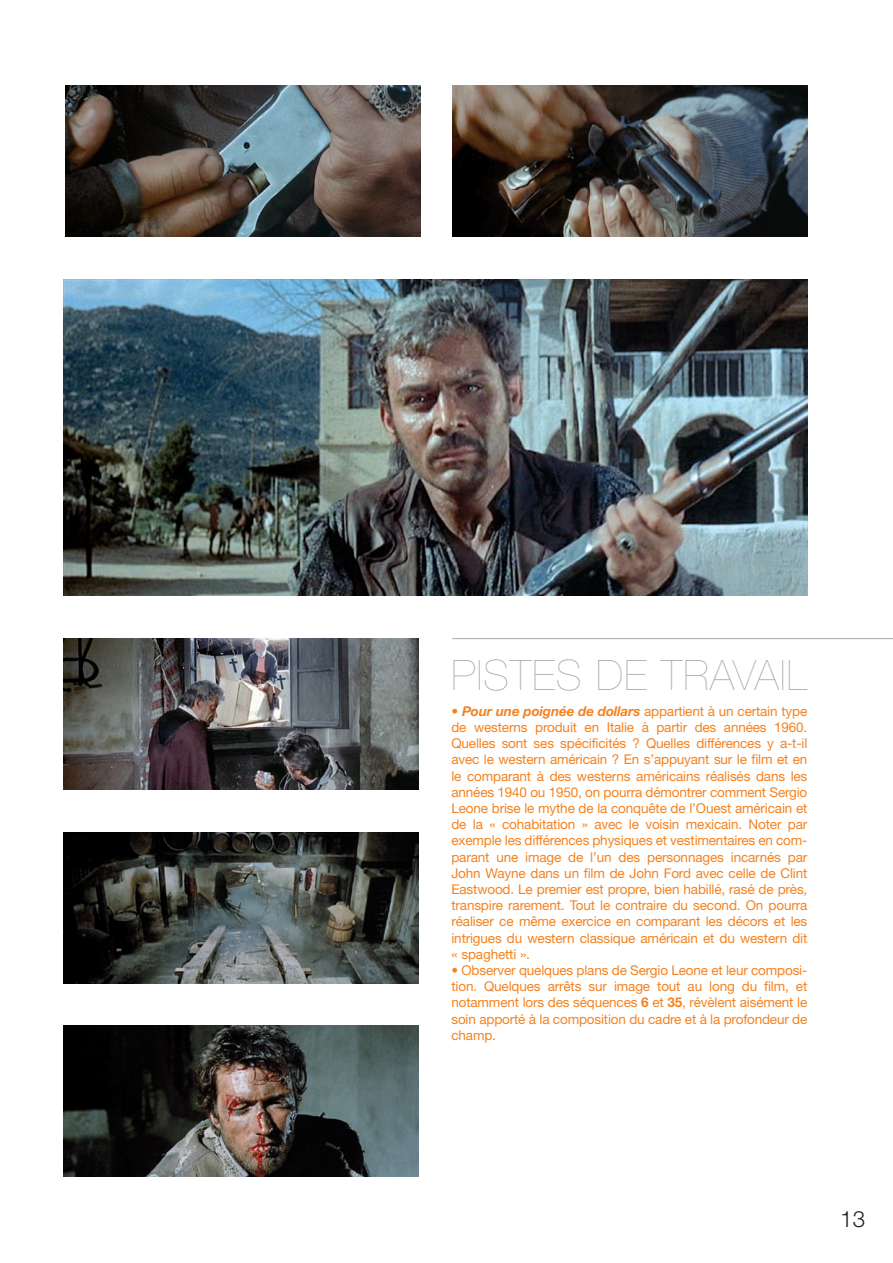
<style>
.page{position:relative;width:893px;height:1263px;background:#fff}
.page>*{position:absolute;margin:0;border:0;box-sizing:border-box;transform-origin:0 0}
.t1{font:200 42px "Helvetica Neue";letter-spacing:.03em;color:#a8a9ad}
.t2{font:300 22.5px "Helvetica Neue";color:#231f20}
.t3{font:13.5px/16.2px "Helvetica Neue";letter-spacing:-.01em;color:#f58220;text-align:justify}
.s1{font-weight:700;font-style:italic}
.s2{font-weight:700}
</style>
<div class="page">
<hr style="left:452px;top:638px;width:441px;height:1px;background:#a8a9ad">
<img style="left:64px;top:279px;width:744px;height:317px">
<img style="left:64px;top:639px;width:355px;height:151px">
<img style="left:65px;top:85px;width:355px;height:151px">
<img style="left:453px;top:85px;width:355px;height:151px">
<img style="left:64px;top:832px;width:355px;height:151px">
<img style="left:64px;top:1025px;width:355px;height:151px">
<h1 class="t1" style="left:451px;top:660px;width:357px">PISTES DE TRAVAIL</h1>
<p class="t3" style="left:451px;top:704px;width:357px">• <span class="s1">Pour une poignée de dollars</span> appartient à un certain type de westerns produit en Italie à partir des années 1960.<br>Quelles sont ses spécificités ? Quelles différences y a-t-il avec le western américain ? En s’appuyant sur le film et en le comparant à des westerns américains réalisés dans les années 1940 ou 1950, on pourra démontrer comment Sergio Leone brise le mythe de la conquête de l’Ouest américain et de la « cohabitation » avec le voisin mexicain. Noter par exemple les différences physiques et vestimentaires en com&shy;parant une image de l’un des personnages incarnés par John Wayne dans un film de John Ford avec celle de Clint Eastwood. Le premier est propre, bien habillé, rasé de près, transpire rarement. Tout le contraire du second. On pourra réaliser ce même exercice en comparant les décors et les intrigues du western classique américain et du western dit « spaghetti ».</p>
<p class="t3" style="left:451px;top:963px;width:357px">• Observer quelques plans de Sergio Leone et leur composi&shy;tion. Quelques arrêts sur image tout au long du film, et notamment lors des séquences <span class="s2">6</span> et <span class="s2">35</span>, révèlent aisément le soin apporté à la composition du cadre et à la profondeur de champ.</p>
<h2 class="t2" style="left:840px;top:1211px;width:27px">13</h2>
</div>
